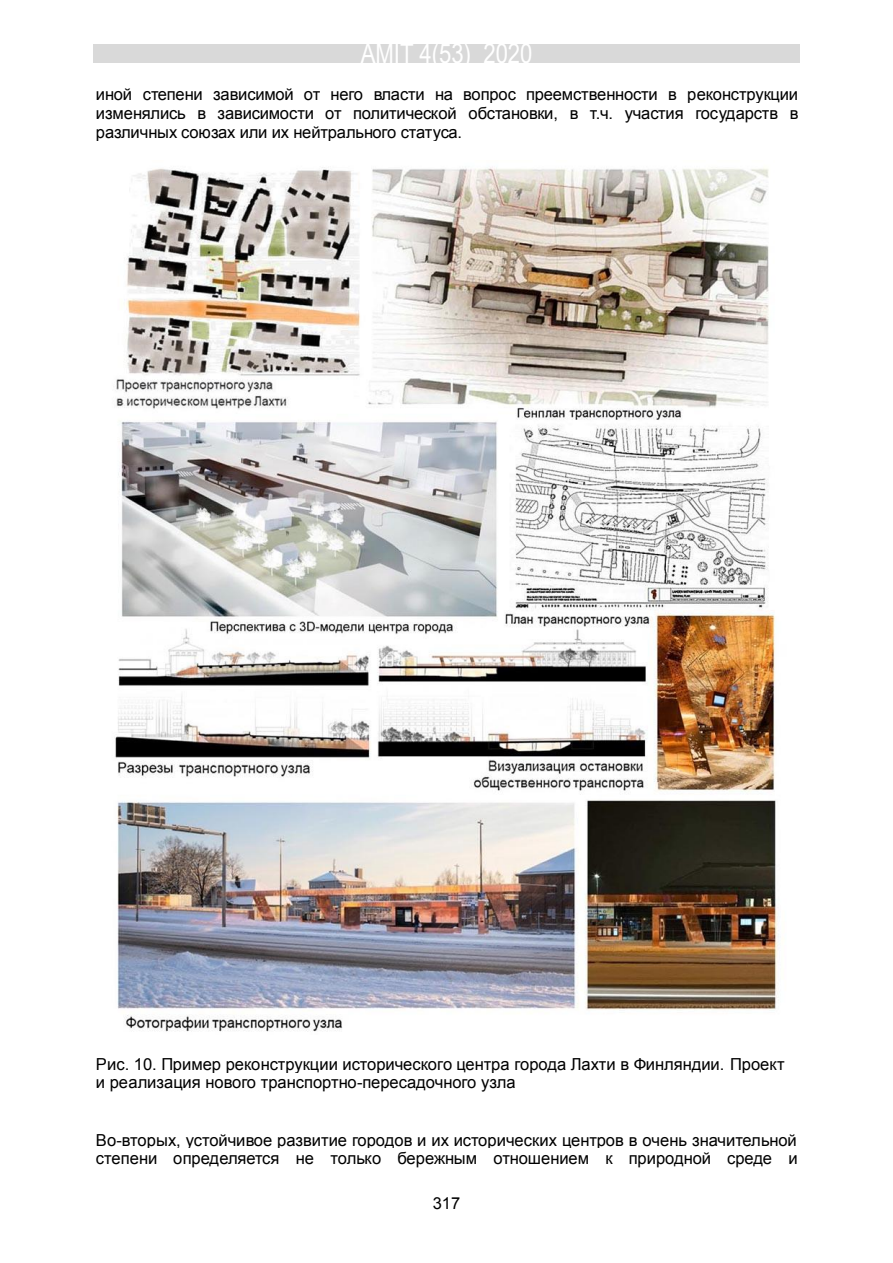
<style>
.page{position:relative;width:893px;height:1263px;background:#fff}
.page>*{position:absolute;margin:0;border:0;box-sizing:border-box;transform-origin:0 0}
.t1{font:27px "Arial Narrow";color:#fff}
.t2{font:16.5px/19px "Arial";letter-spacing:-.005em;color:#000}
.t3{font:16.5px "Arial";color:#000}
.s1{font-style:inherit}
</style>
<div class="page">
<div style="left:93px;top:44px;width:707px;height:19px;background:#d9d9d9"></div>
<img style="left:115px;top:167px;width:664px;height:865px">
<h1 class="t1" style="left:361px;top:34px;width:173px">AMIT 4(53) 2020</h1>
<p class="t2" style="left:96px;top:85px;width:704px;text-align:justify">иной степени зависимой от него власти на вопрос преемственности в реконструкции изменялись в зависимости от политической обстановки, в т.ч. участия государств в различных союзах или их нейтрального статуса.</p>
<p class="t2" style="left:96px;top:1054px;width:690px">Рис. 10. Пример реконструкции исторического центра города Лахти в Финляндии. Проект и реализация нового транспортно<span class="s1">-</span>пересадочного узла</p>
<p class="t2" style="left:96px;top:1130px;width:703px">Во<span class="s1">-</span>вторых, устойчивое развитие городов и их исторических центров в очень значительной степени определяется не только бережным отношением к природной среде и</p>
<p class="t3" style="left:433px;top:1192px;width:29px">317</p>
</div>
